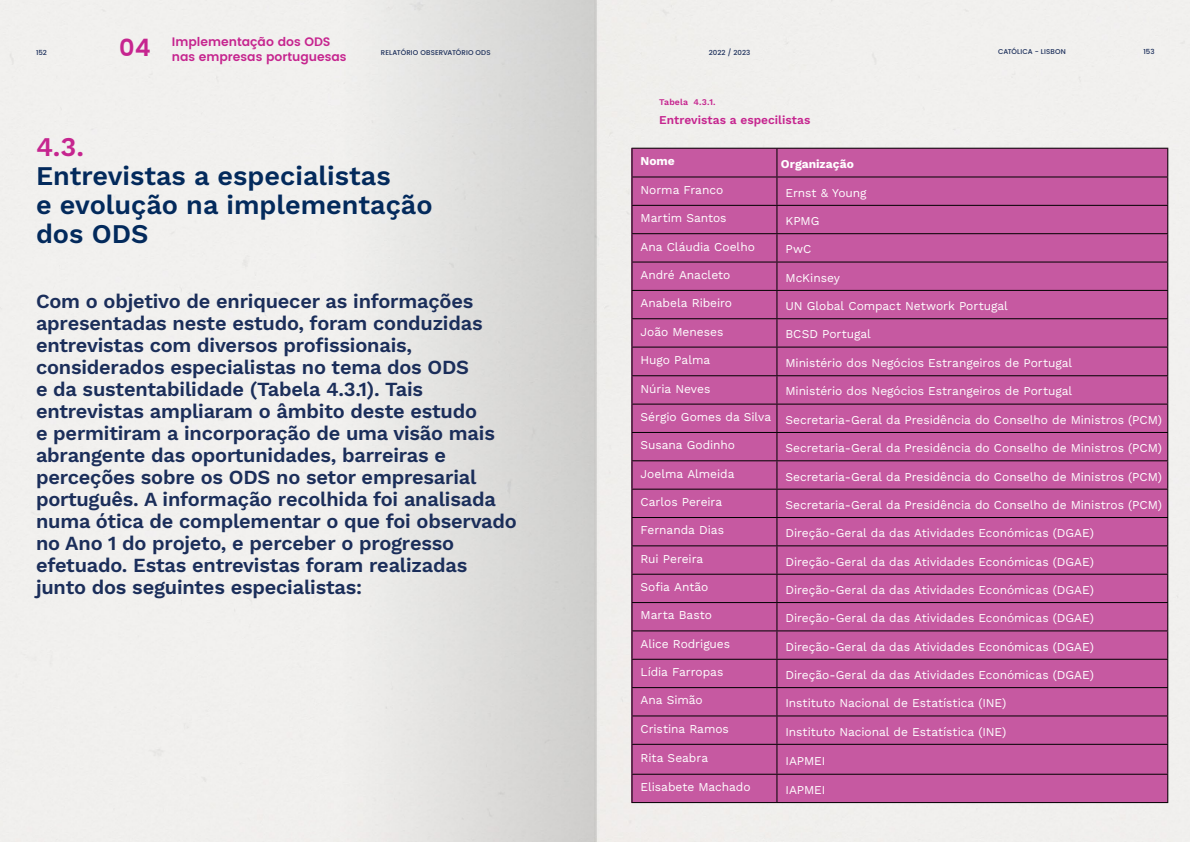
<style>
.page{position:relative;width:1191px;height:842px;background:#fff}
.page>*{position:absolute;margin:0;border:0;box-sizing:border-box;transform-origin:0 0}
.t1{font:600 27px/29px "Work Sans";color:#032a5c}
.t2{font:600 27px "Work Sans";color:#c6258f}
.t3{font:600 20px/22px "Work Sans";letter-spacing:-.01em;color:#1b2e5a}
.t4{font:600 12.3px/14.3px "Poppins";color:#c6258f}
.t5{font:12px/25.5px "Work Sans";letter-spacing:-.005em;color:#fff}
.t6{font:600 12px "Work Sans";letter-spacing:.005em;color:#c6258f}
.t7{font:700 12px "Work Sans";color:#fff}
.t8{font:600 8.7px "Work Sans";letter-spacing:.015em;color:#c6258f}
.t9{font:500 7px "Poppins";letter-spacing:.01em;color:#1b2e5a}
.s1{font-size:24px}
</style>
<div class="page">
<div style="left:631px;top:148px;width:537px;height:654px;background:#c659a1"></div>
<hr style="left:631px;top:148px;width:146px;height:1px;background:#000">
<hr style="left:777px;top:148px;width:391px;height:1px;background:#000">
<hr style="left:631px;top:176px;width:146px;height:1px;background:#000">
<hr style="left:777px;top:176px;width:391px;height:1px;background:#000">
<hr style="left:631px;top:205px;width:146px;height:1px;background:#000">
<hr style="left:777px;top:205px;width:391px;height:1px;background:#000">
<hr style="left:631px;top:233px;width:146px;height:1px;background:#000">
<hr style="left:777px;top:233px;width:391px;height:1px;background:#000">
<hr style="left:631px;top:262px;width:146px;height:1px;background:#000">
<hr style="left:777px;top:262px;width:391px;height:1px;background:#000">
<hr style="left:631px;top:290px;width:146px;height:1px;background:#000">
<hr style="left:777px;top:290px;width:391px;height:1px;background:#000">
<hr style="left:631px;top:318px;width:146px;height:1px;background:#000">
<hr style="left:777px;top:318px;width:391px;height:1px;background:#000">
<hr style="left:631px;top:347px;width:146px;height:1px;background:#000">
<hr style="left:777px;top:347px;width:391px;height:1px;background:#000">
<hr style="left:631px;top:375px;width:146px;height:1px;background:#000">
<hr style="left:777px;top:375px;width:391px;height:1px;background:#000">
<hr style="left:631px;top:404px;width:146px;height:1px;background:#000">
<hr style="left:777px;top:404px;width:391px;height:1px;background:#000">
<hr style="left:631px;top:432px;width:146px;height:1px;background:#000">
<hr style="left:777px;top:432px;width:391px;height:1px;background:#000">
<hr style="left:631px;top:460px;width:146px;height:1px;background:#000">
<hr style="left:777px;top:460px;width:391px;height:1px;background:#000">
<hr style="left:631px;top:489px;width:146px;height:1px;background:#000">
<hr style="left:777px;top:489px;width:391px;height:1px;background:#000">
<hr style="left:631px;top:517px;width:146px;height:1px;background:#000">
<hr style="left:777px;top:517px;width:391px;height:1px;background:#000">
<hr style="left:631px;top:545px;width:146px;height:1px;background:#000">
<hr style="left:777px;top:545px;width:391px;height:1px;background:#000">
<hr style="left:631px;top:574px;width:146px;height:1px;background:#000">
<hr style="left:777px;top:574px;width:391px;height:1px;background:#000">
<hr style="left:631px;top:602px;width:146px;height:1px;background:#000">
<hr style="left:777px;top:602px;width:391px;height:1px;background:#000">
<hr style="left:631px;top:630px;width:146px;height:1px;background:#000">
<hr style="left:777px;top:630px;width:391px;height:1px;background:#000">
<hr style="left:631px;top:659px;width:146px;height:1px;background:#000">
<hr style="left:777px;top:659px;width:391px;height:1px;background:#000">
<hr style="left:631px;top:687px;width:146px;height:1px;background:#000">
<hr style="left:777px;top:687px;width:391px;height:1px;background:#000">
<hr style="left:631px;top:715px;width:146px;height:1px;background:#000">
<hr style="left:777px;top:715px;width:391px;height:1px;background:#000">
<hr style="left:631px;top:744px;width:146px;height:1px;background:#000">
<hr style="left:777px;top:744px;width:391px;height:1px;background:#000">
<hr style="left:631px;top:774px;width:146px;height:1px;background:#000">
<svg style="left:631px;top:149px;width:1px;height:653px"></svg>
<hr style="left:777px;top:774px;width:391px;height:1px;background:#000">
<svg style="left:776px;top:149px;width:1px;height:653px"></svg>
<svg style="left:1167px;top:149px;width:1px;height:653px"></svg>
<hr style="left:631px;top:802px;width:146px;height:1px;background:#000">
<hr style="left:777px;top:802px;width:391px;height:1px;background:#000">
<p class="t4" style="left:172px;top:35px;width:176px;text-indent:-52px"><span class="s1">04</span> Implementação dos ODS nas empresas portuguesas</p>
<p class="t9" style="left:36px;top:47px;width:12px">152</p>
<p class="t9" style="left:381px;top:48px;width:111px">RELATÓRIO OBSERVATÓRIO ODS</p>
<p class="t9" style="left:708px;top:48px;width:43px">2022 / 2023</p>
<p class="t9" style="left:998px;top:47px;width:69px">CATÓLICA - LISBON</p>
<p class="t9" style="left:1143px;top:46px;width:13px">153</p>
<h1 class="t2" style="left:36px;top:126px;width:49px">4.3.</h1>
<h1 class="t1" style="left:36px;top:160px;width:398px">Entrevistas a especialistas<br>e evolução na implementação dos ODS</h1>
<p class="t3" style="left:36px;top:289px;width:482px">Com o objetivo de enriquecer as informações apresentadas neste estudo, foram conduzidas entrevistas com diversos profissionais, considerados especialistas no tema dos ODS<br>e da sustentabilidade (Tabela 4.3.1). Tais entrevistas ampliaram o âmbito deste estudo<br>e permitiram a incorporação de uma visão mais abrangente das oportunidades, barreiras e perceções sobre os ODS no setor empresarial português. A informação recolhida foi analisada numa ótica de complementar o que foi observado no Ano 1 do projeto, e perceber o progresso efetuado. Estas entrevistas foram realizadas junto dos seguintes especialistas:</p>
<p class="t8" style="left:659px;top:96px;width:58px">Tabela 4.3.1.</p>
<p class="t6" style="left:659px;top:111px;width:153px">Entrevistas a especilistas</p>
<p class="t7" style="left:640px;top:152px;width:36px">Nome</p>
<p class="t7" style="left:781px;top:155px;width:74px">Organização</p>
<p class="t5" style="left:640px;top:177px;width:84px">Norma Franco</p>
<p class="t5" style="left:785px;top:179px;width:83px">Ernst &amp; Young</p>
<p class="t5" style="left:640px;top:205px;width:88px">Martim Santos</p>
<p class="t5" style="left:785px;top:208px;width:35px">KPMG</p>
<p class="t5" style="left:640px;top:233px;width:116px">Ana Cláudia Coelho</p>
<p class="t5" style="left:785px;top:236px;width:27px">PwC</p>
<p class="t5" style="left:640px;top:262px;width:91px">André Anacleto</p>
<p class="t5" style="left:785px;top:264px;width:56px">McKinsey</p>
<p class="t5" style="left:640px;top:290px;width:93px">Anabela Ribeiro</p>
<p class="t5" style="left:785px;top:293px;width:224px">UN Global Compact Network Portugal</p>
<p class="t5" style="left:640px;top:318px;width:84px">João Meneses</p>
<p class="t5" style="left:785px;top:321px;width:87px">BCSD Portugal</p>
<p class="t5" style="left:640px;top:347px;width:71px">Hugo Palma</p>
<p class="t5" style="left:785px;top:350px;width:288px">Ministério dos Negócios Estrangeiros de Portugal</p>
<p class="t5" style="left:640px;top:375px;width:71px">Núria Neves</p>
<p class="t5" style="left:785px;top:378px;width:288px">Ministério dos Negócios Estrangeiros de Portugal</p>
<p class="t5" style="left:640px;top:406px;width:523px">Sérgio Gomes da Silva Secretaria-Geral da Presidência do Conselho de Ministros (PCM)<br>Susana Godinho</p>
<p class="t5" style="left:785px;top:435px;width:378px">Secretaria-Geral da Presidência do Conselho de Ministros (PCM)</p>
<p class="t5" style="left:640px;top:460px;width:95px">Joelma Almeida</p>
<p class="t5" style="left:785px;top:463px;width:378px">Secretaria-Geral da Presidência do Conselho de Ministros (PCM)</p>
<p class="t5" style="left:640px;top:489px;width:83px">Carlos Pereira</p>
<p class="t5" style="left:785px;top:491px;width:378px">Secretaria-Geral da Presidência do Conselho de Ministros (PCM)</p>
<p class="t5" style="left:640px;top:517px;width:85px">Fernanda Dias</p>
<p class="t5" style="left:785px;top:520px;width:310px">Direção-Geral da das Atividades Económicas (DGAE)</p>
<p class="t5" style="left:640px;top:545px;width:64px">Rui Pereira</p>
<p class="t5" style="left:785px;top:548px;width:310px">Direção-Geral da das Atividades Económicas (DGAE)</p>
<p class="t5" style="left:640px;top:574px;width:69px">Sofia Antão</p>
<p class="t5" style="left:785px;top:577px;width:310px">Direção-Geral da das Atividades Económicas (DGAE)</p>
<p class="t5" style="left:640px;top:602px;width:73px">Marta Basto</p>
<p class="t5" style="left:785px;top:605px;width:310px">Direção-Geral da das Atividades Económicas (DGAE)</p>
<p class="t5" style="left:640px;top:630px;width:91px">Alice Rodrigues</p>
<p class="t5" style="left:785px;top:633px;width:310px">Direção-Geral da das Atividades Económicas (DGAE)</p>
<p class="t5" style="left:640px;top:659px;width:84px">Lídia Farropas</p>
<p class="t5" style="left:785px;top:662px;width:310px">Direção-Geral da das Atividades Económicas (DGAE)</p>
<p class="t5" style="left:640px;top:687px;width:64px">Ana Simão</p>
<p class="t5" style="left:785px;top:690px;width:222px">Instituto Nacional de Estatística (INE)</p>
<p class="t5" style="left:640px;top:715px;width:90px">Cristina Ramos</p>
<p class="t5" style="left:785px;top:718px;width:222px">Instituto Nacional de Estatística (INE)</p>
<p class="t5" style="left:640px;top:745px;width:69px">Rita Seabra</p>
<p class="t5" style="left:785px;top:747px;width:41px">IAPMEI</p>
<p class="t5" style="left:640px;top:774px;width:111px">Elisabete Machado</p>
<p class="t5" style="left:785px;top:776px;width:41px">IAPMEI</p>
</div>
